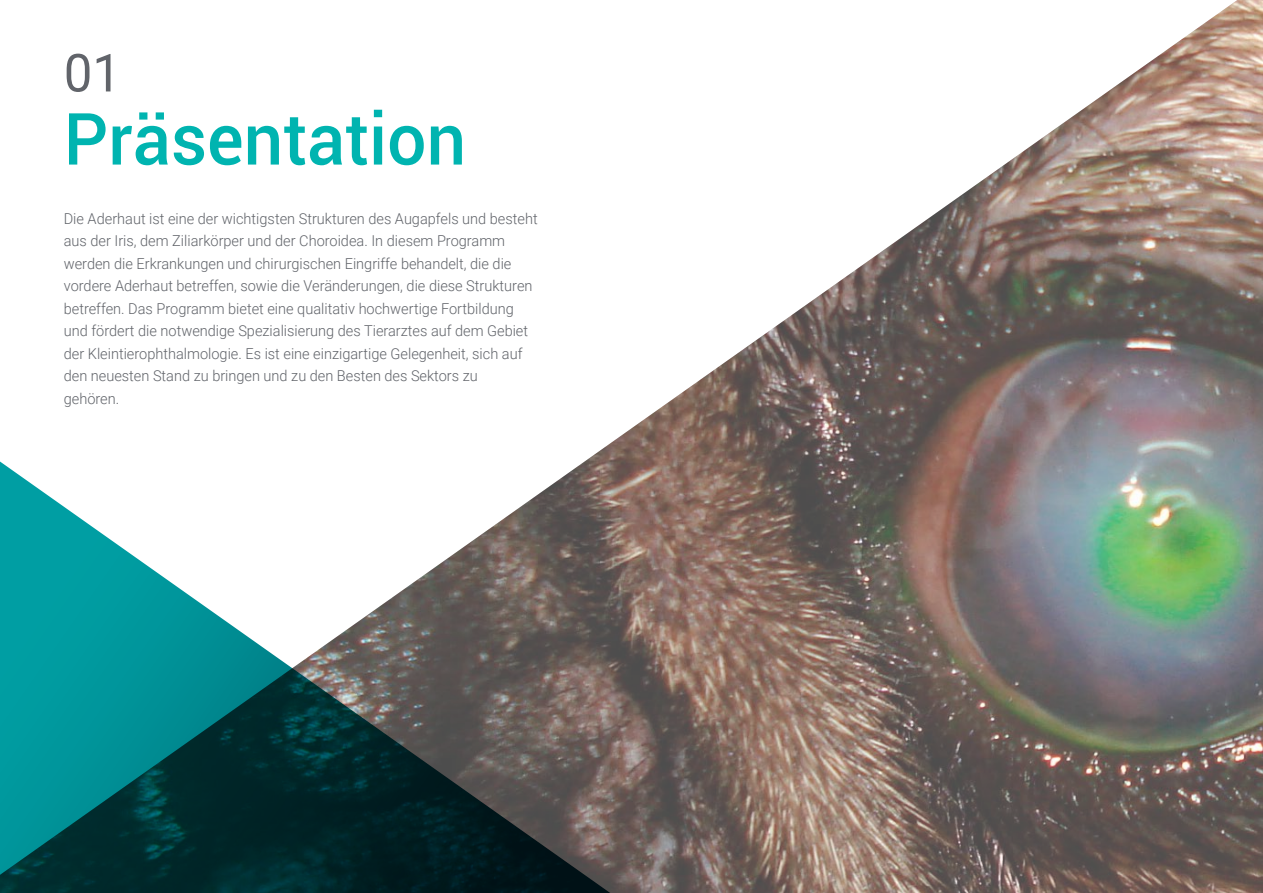
<style>
.page{position:relative;width:1263px;height:893px;background:#fff}
.page>*{position:absolute;margin:0;border:0;box-sizing:border-box;transform-origin:0 0}
.t1{font:500 72px "Roboto";color:#00b4b0}
.t2{font:52.5px "Roboto";color:#61646a}
.t3{font:300 15px/22.5px "Roboto";color:#61646a}
</style>
<div class="page">
<img style="left:606px;top:0;width:657px;height:893px">
<svg style="left:0;top:446px;width:640px;height:447px"></svg>
<h2 class="t2" style="left:64px;top:36px;width:59px">01</h2>
<h1 class="t1" style="left:64px;top:88px;width:404px">Präsentation</h1>
<p class="t3" style="left:64px;top:207px;width:475px">Die Aderhaut ist eine der wichtigsten Strukturen des Augapfels und besteht aus der Iris, dem Ziliarkörper und der Choroidea. In diesem Programm werden die Erkrankungen und chirurgischen Eingriffe behandelt, die die vordere Aderhaut betreffen, sowie die Veränderungen, die diese Strukturen betreffen. Das Programm bietet eine qualitativ hochwertige Fortbildung und fördert die notwendige Spezialisierung des Tierarztes auf dem Gebiet der Kleintierophthalmologie. Es ist eine einzigartige Gelegenheit, sich auf den neuesten Stand zu bringen und zu den Besten des Sektors zu<br>gehören.</p>
</div>
